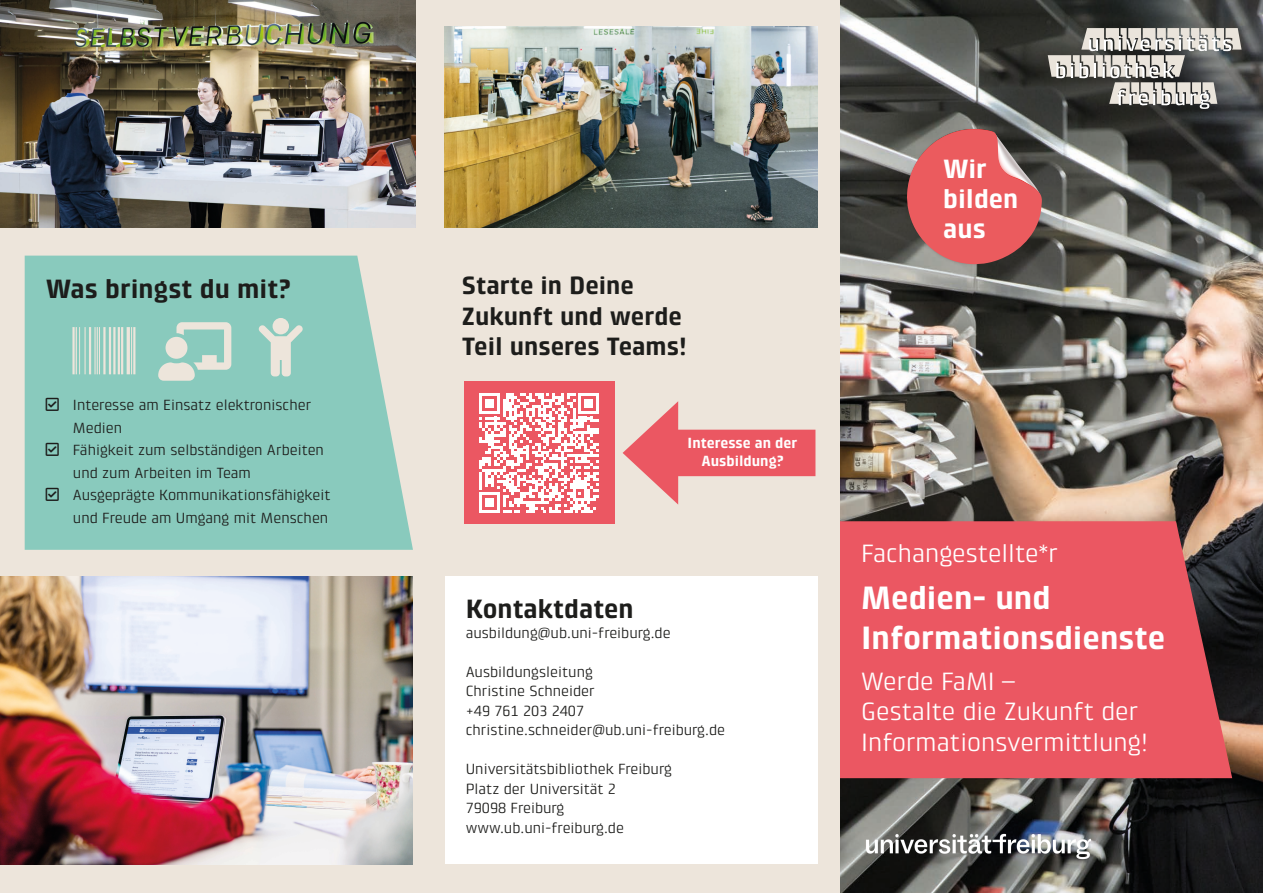
<style>
.page{position:relative;width:1263px;height:893px;background:#ede5db}
.page>*{position:absolute;margin:0;border:0;box-sizing:border-box;transform-origin:0 0}
.t1{font:63px "Font Awesome 5 Free Solid";color:#ede5db}
.t2{font:700 33px/39.6px "Klint Std";color:#fff}
.Überschrift_größer{font:700 27px "Klint Std";color:#1d1d1b}
.Überschrift_größer-2{font:700 27px "Klint Std";color:#fff}
.t3{font:25.5px/30.6px "Klint Std";color:#fff}
.Überschrift{font:700 25.5px/30.6px "Klint Std";color:#1d1d1b}
.Überschrift_größer-3{font:15px/22.5px "Klint Std";color:#1d1d1b}
.Überschrift_größer-4{font:700 15px/18px "Klint Std";color:#fff;text-align:center}
</style>
<div class="page">
<img style="left:444px;top:26px;width:373px;height:201px">
<img style="left:0;top:0;width:415px;height:227px">
<img style="left:0;top:576px;width:413px;height:289px">
<img style="left:840px;top:0;width:423px;height:893px">
<div style="left:661px;top:430px;width:154px;height:46px;background:#eb5762"></div>
<svg style="left:623px;top:401px;width:55px;height:104px"></svg>
<div style="left:464px;top:382px;width:151px;height:142px;background:#eb5762"></div>
<svg style="left:479px;top:393px;width:120px;height:119px"></svg>
<div style="left:444px;top:576px;width:373px;height:287px;background:#fff"></div>
<svg style="left:840px;top:521px;width:392px;height:257px;background:#de545e"></svg>
<svg style="left:1048px;top:28px;width:193px;height:81px"></svg>
<img style="left:849px;top:817px;width:258px;height:58px">
<svg style="left:25px;top:256px;width:388px;height:294px;background:#90ccbf"></svg>
<img style="left:852px;top:110px;width:230px;height:174px">
<svg style="left:907px;top:129px;width:135px;height:135px;background:#c55e5e"></svg>
<div style="left:72px;top:327px;width:63px;height:47px;background:#89cabd"></div>
<div style="left:158px;top:322px;width:73px;height:59px;background:#89cabd"></div>
<div style="left:258px;top:318px;width:45px;height:58px;background:#89cabd"></div>
<p class="Überschrift_größer" style="left:46px;top:273px;width:246px">Was bringst du mit?</p>
<p class="t1" style="left:72px;top:319px;width:160px">□ ●□▼</p>
<p class="Überschrift_größer-3" style="left:73px;top:394px;width:240px;text-indent:-27px">■ Interesse am Einsatz elektronischer<br>Medien</p>
<p class="Überschrift_größer-3" style="left:73px;top:439px;width:253px;text-indent:-27px">■ Fähigkeit zum selbständigen Arbeiten und zum Arbeiten im Team</p>
<p class="Überschrift_größer-3" style="left:46px;top:484px;width:286px;text-align:right">■ Ausgeprägte Kommunikationsfähigkeit und Freude am Umgang mit Menschen</p>
<p class="Überschrift" style="left:462px;top:270px;width:174px">Starte in Deine</p>
<p class="Überschrift" style="left:462px;top:301px;width:226px">Zukunft und werde<br>Teil unseres Teams!</p>
<p class="Überschrift_größer-4" style="left:688px;top:434px;width:111px">Interesse an der<br>Ausbildung?</p>
<p class="Überschrift_größer" style="left:466px;top:594px;width:169px">Kontaktdaten</p>
<p class="Überschrift_größer-3" style="left:466px;top:621px;width:206px">ausbildung@ub.uni-freiburg.de</p>
<p class="Überschrift_größer-3" style="left:466px;top:660px;width:129px">Ausbildungsleitung</p>
<p class="Überschrift_größer-3" style="left:466px;top:680px;width:131px">Christine Schneider</p>
<p class="Überschrift_größer-3" style="left:466px;top:699px;width:120px">+49 761 203 2407</p>
<p class="Überschrift_größer-3" style="left:466px;top:719px;width:261px">christine.schneider@ub.uni-freiburg.de</p>
<p class="Überschrift_größer-3" style="left:466px;top:758px;width:208px">Universitätsbibliothek Freiburg</p>
<p class="Überschrift_größer-3" style="left:466px;top:777px;width:152px">Platz der Universität 2</p>
<p class="Überschrift_größer-3" style="left:466px;top:797px;width:100px">79098 Freiburg</p>
<p class="Überschrift_größer-3" style="left:466px;top:816px;width:160px">www.ub.uni-freiburg.de</p>
<p class="Überschrift_größer-2" style="left:943px;top:154px;width:45px">Wir</p>
<p class="Überschrift_größer-2" style="left:943px;top:184px;width:77px">bilden</p>
<p class="Überschrift_größer-2" style="left:943px;top:214px;width:44px">aus</p>
<p class="t3" style="left:861px;top:538px;width:198px">Fachangestellte*r</p>
<p class="t2" style="left:861px;top:578px;width:306px">Medien- und<br>Informationsdienste</p>
<p class="t3" style="left:861px;top:666px;width:288px">Werde FaMI –<br>Gestalte die Zukunft der<br>Informationsvermittlung!</p>
</div>
